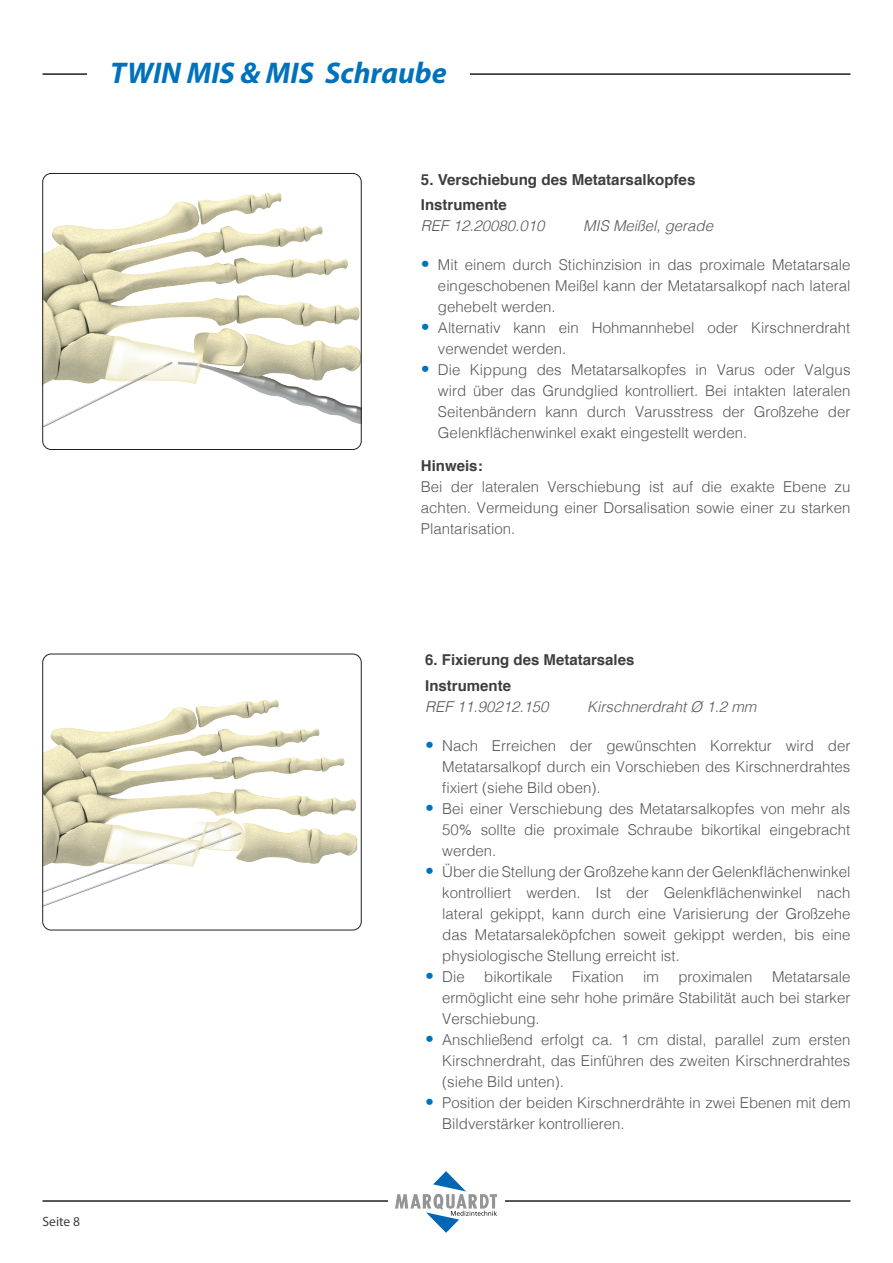
<style>
.page{position:relative;width:893px;height:1263px;background:#fff}
.page>*{position:absolute;margin:0;border:0;box-sizing:border-box;transform-origin:0 0}
.t1{font:italic 700 30px "Myriad Pro";color:#0072bc}
.t2{font:700 15.15px "Helvetica";color:#3e3e3f}
.t3{font:300 15px/21px "Helvetica";color:#57585a;text-align:justify}
.t4{font:italic 300 15px "Helvetica";color:#57585a}
.t5{font:700 15px/25.5px "Helvetica";color:#3e3e3f}
.t6{font:13.5px "Myriad Pro";color:#3e3e3f}
.s1{font-family:"Frutiger LT Com";font-stretch:condensed;font-size:18px;color:#0072bc}
</style>
<div class="page">
<hr style="left:43px;top:73px;width:807px;height:2px;background:#231f20">
<hr style="left:43px;top:1200px;width:807px;height:2px;background:#231f20">
<div style="left:388px;top:1171px;width:117px;height:62px;background:#fff"></div>
<svg style="left:395px;top:1171px;width:102px;height:62px"></svg>
<div style="left:87px;top:65px;width:383px;height:19px;background:#fff"></div>
<img style="left:43px;top:699px;width:314px;height:231px">
<div style="left:43px;top:654px;width:318px;height:276px;border:1px solid #231f20;border-radius:9px"></div>
<img style="left:45px;top:192px;width:314px;height:235px">
<div style="left:43px;top:173px;width:318px;height:277px;border:1px solid #231f20;border-radius:9px"></div>
<h1 class="t1" style="left:110px;top:53px;width:338px">TWIN MIS &amp; MIS Schraube</h1>
<p class="t2" style="left:421px;top:167px;width:276px">5. Verschiebung des Metatarsalkopfes</p>
<p class="t5" style="left:421px;top:192px;width:87px">Instrumente</p>
<p class="t4" style="left:421px;top:213px;width:125px">REF 12.20080.010</p>
<p class="t4" style="left:583px;top:213px;width:132px">MIS Meißel, gerade</p>
<p class="t3" style="left:438px;top:253px;width:414px;text-indent:-17px"><span class="s1">•</span> Mit einem durch Stichinzision in das proximale Metatarsale eingeschobenen Meißel kann der Metatarsalkopf nach lateral gehebelt werden.</p>
<p class="t3" style="left:438px;top:316px;width:414px;text-indent:-17px"><span class="s1">•</span> Alternativ kann ein Hohmannhebel oder Kirschnerdraht verwendet werden.</p>
<p class="t3" style="left:438px;top:358px;width:414px;text-indent:-17px"><span class="s1">•</span> Die Kippung des Metatarsalkopfes in Varus oder Valgus wird über das Grundglied kontrolliert. Bei intakten lateralen Seitenbändern kann durch Varusstress der Großzehe der Gelenkflächenwinkel exakt eingestellt werden.</p>
<p class="t5" style="left:421px;top:453px;width:63px">Hinweis:</p>
<p class="t3" style="left:421px;top:475px;width:431px">Bei der lateralen Verschiebung ist auf die exakte Ebene zu achten. Vermeidung einer Dorsalisation sowie einer zu starken Plantarisation.</p>
<p class="t6" style="left:43px;top:1213px;width:39px">Seite 8</p>
<p class="t5" style="left:425px;top:647px;width:211px">6. Fixierung des Metatarsales<br>Instrumente</p>
<p class="t4" style="left:425px;top:693px;width:125px">REF 11.90212.150</p>
<p class="t4" style="left:587px;top:693px;width:171px">Kirschnerdraht Ø 1.2 mm</p>
<p class="t3" style="left:442px;top:734px;width:410px;text-indent:-17px"><span class="s1">•</span> Nach Erreichen der gewünschten Korrektur wird der Metatarsalkopf durch ein Vorschieben des Kirschnerdrahtes fixiert (siehe Bild oben).</p>
<p class="t3" style="left:442px;top:797px;width:410px;text-indent:-17px"><span class="s1">•</span> Bei einer Verschiebung des Metatarsalkopfes von mehr als 50% sollte die proximale Schraube bikortikal eingebracht werden.</p>
<p class="t3" style="left:442px;top:860px;width:410px;text-indent:-17px"><span class="s1">•</span> Über die Stellung der Großzehe kann der Gelenkflächenwinkel kontrolliert werden. Ist der Gelenkflächenwinkel nach lateral gekippt, kann durch eine Varisierung der Großzehe das Metatarsaleköpfchen soweit gekippt werden, bis eine physiologische Stellung erreicht ist.</p>
<p class="t3" style="left:425px;top:965px;width:41px"><span class="s1">•</span> Die</p>
<p class="t3" style="left:484px;top:965px;width:70px">bikortikale</p>
<p class="t3" style="left:572px;top:965px;width:53px">Fixation</p>
<p class="t3" style="left:643px;top:965px;width:17px">im</p>
<p class="t3" style="left:678px;top:965px;width:76px">proximalen</p>
<p class="t3" style="left:442px;top:965px;width:410px;text-indent:330px">Metatarsale ermöglicht eine sehr hohe primäre Stabilität auch bei starker Verschiebung.</p>
<p class="t3" style="left:442px;top:1028px;width:410px;text-indent:-17px"><span class="s1">•</span> Anschließend erfolgt ca. 1 cm distal, parallel zum ersten Kirschnerdraht, das Einführen des zweiten Kirschnerdrahtes (siehe Bild unten).</p>
<p class="t3" style="left:442px;top:1091px;width:410px;text-indent:-17px"><span class="s1">•</span> Position der beiden Kirschnerdrähte in zwei Ebenen mit dem<br>Bildverstärker kontrollieren.</p>
</div>
